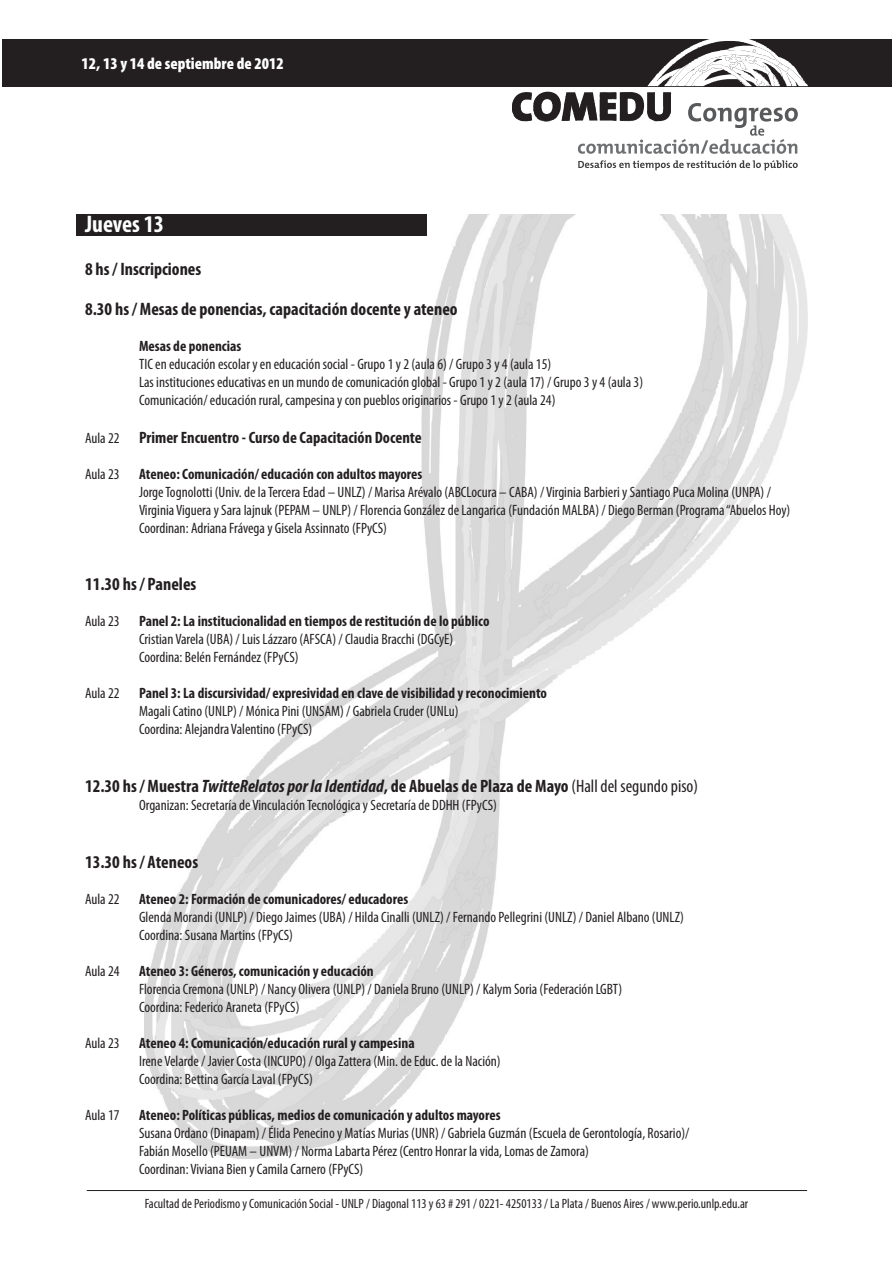
<style>
.page{position:relative;width:893px;height:1263px;background:#fff}
.page>*{position:absolute;margin:0;border:0;box-sizing:border-box;transform-origin:0 0}
.t1{font:700 condensed 24px "Myriad Pro";color:#fff}
.t2{font:700 condensed 18px "Myriad Pro";color:#231f20}
.t3{font:700 condensed 16.5px "Myriad Pro";color:#231f20}
.t4{font:900 condensed 16.5px "Myriad Pro";color:#fff}
.t5{font:condensed 15px "Myriad Pro";color:#231f20}
.t6{font:700 condensed 15px "Myriad Pro";color:#231f20}
.t7{font:condensed 13.5px "Myriad Pro";color:#231f20}
.s1{font-weight:400;font-size:15px}
.s2{font-style:italic}
.s3{font-weight:400}
</style>
<div class="page">
<svg style="left:578px;top:160px;width:220px;height:10px"></svg>
<svg style="left:512px;top:92px;width:286px;height:62px"></svg>
<div style="left:2px;top:39px;width:889px;height:48px;background:#231f20"></div>
<svg style="left:647px;top:39px;width:161px;height:47px"></svg>
<hr style="left:87px;top:1190px;width:720px;height:1px;background:#231f20">
<img style="left:144px;top:214px;width:664px;height:945px">
<div style="left:77px;top:214px;width:350px;height:22px;background:#231f20"></div>
<p class="t4" style="left:82px;top:52px;width:204px">12, 13 y 14 de septiembre de 2012</p>
<p class="t1" style="left:85px;top:209px;width:81px">Jueves 13</p>
<p class="t2" style="left:85px;top:258px;width:118px">8 hs / Inscripciones</p>
<p class="t2" style="left:85px;top:298px;width:374px">8.30 hs / Mesas de ponencias, capacitación docente y ateneo</p>
<p class="t6" style="left:139px;top:336px;width:104px">Mesas de ponencias</p>
<p class="t5" style="left:139px;top:355px;width:414px">TIC en educación escolar y en educación social - Grupo 1 y 2 (aula 6) / Grupo 3 y 4 (aula 15)</p>
<p class="t5" style="left:139px;top:373px;width:506px">Las instituciones educativas en un mundo de comunicación global - Grupo 1 y 2 (aula 17) / Grupo 3 y 4 (aula 3)</p>
<p class="t5" style="left:139px;top:391px;width:418px">Comunicación/ educación rural, campesina y con pueblos originarios - Grupo 1 y 2 (aula 24)</p>
<p class="t3" style="left:85px;top:427px;width:338px"><span class="s1">Aula 22</span> Primer Encuentro - Curso de Capacitación Docente</p>
<p class="t5" style="left:85px;top:465px;width:36px">Aula 23</p>
<p class="t6" style="left:139px;top:464px;width:285px">Ateneo: Comunicación/ educación con adultos mayores</p>
<p class="t5" style="left:139px;top:483px;width:633px">Jorge Tognolotti (Univ. de la Tercera Edad – UNLZ) / Marisa Arévalo (ABCLocura – CABA) / Virginia Barbieri y Santiago Puca Molina (UNPA) /</p>
<p class="t5" style="left:139px;top:501px;width:653px">Virginia Viguera y Sara Iajnuk (PEPAM – UNLP) / Florencia González de Langarica (Fundación MALBA) / Diego Berman (Programa “Abuelos Hoy)</p>
<p class="t5" style="left:139px;top:519px;width:250px">Coordinan: Adriana Frávega y Gisela Assinnato (FPyCS)</p>
<p class="t2" style="left:85px;top:573px;width:113px">11.30 hs / Paneles</p>
<p class="t5" style="left:85px;top:612px;width:36px">Aula 23</p>
<p class="t6" style="left:139px;top:612px;width:352px">Panel 2: La institucionalidad en tiempos de restitución de lo público</p>
<p class="t5" style="left:139px;top:630px;width:316px">Cristian Varela (UBA) / Luis Lázzaro (AFSCA) / Claudia Bracchi (DGCyE)</p>
<p class="t5" style="left:139px;top:648px;width:161px">Coordina: Belén Fernández (FPyCS)</p>
<p class="t5" style="left:85px;top:684px;width:36px">Aula 22</p>
<p class="t6" style="left:139px;top:684px;width:410px">Panel 3: La discursividad/ expresividad en clave de visibilidad y reconocimiento</p>
<p class="t5" style="left:139px;top:702px;width:321px">Magali Catino (UNLP) / Mónica Pini (UNSAM) / Gabriela Cruder (UNLu)</p>
<p class="t5" style="left:139px;top:720px;width:175px">Coordina: Alejandra Valentino (FPyCS)</p>
<p class="t2" style="left:85px;top:775px;width:614px">12.30 hs / Muestra <span class="s2">TwitteRelatos por la Identidad</span>, de Abuelas de Plaza de Mayo <span class="s3">(Hall del segundo piso)</span></p>
<p class="t5" style="left:139px;top:796px;width:359px">Organizan: Secretaría de Vinculación Tecnológica y Secretaría de DDHH (FPyCS)</p>
<p class="t2" style="left:85px;top:850px;width:115px">13.30 hs / Ateneos</p>
<p class="t5" style="left:85px;top:889px;width:36px">Aula 22</p>
<p class="t6" style="left:139px;top:889px;width:271px">Ateneo 2: Formación de comunicadores/ educadores</p>
<p class="t5" style="left:139px;top:907px;width:546px">Glenda Morandi (UNLP) / Diego Jaimes (UBA) / Hilda Cinalli (UNLZ) / Fernando Pellegrini (UNLZ) / Daniel Albano (UNLZ)</p>
<p class="t5" style="left:139px;top:925px;width:155px">Coordina: Susana Martins (FPyCS)</p>
<p class="t5" style="left:85px;top:961px;width:36px">Aula 24</p>
<p class="t6" style="left:139px;top:961px;width:236px">Ateneo 3: Géneros, comunicación y educación</p>
<p class="t5" style="left:139px;top:979px;width:485px">Florencia Cremona (UNLP) / Nancy Olivera (UNLP) / Daniela Bruno (UNLP) / Kalym Soria (Federación LGBT)</p>
<p class="t5" style="left:139px;top:997px;width:162px">Coordina: Federico Araneta (FPyCS)</p>
<p class="t5" style="left:85px;top:1033px;width:36px">Aula 23</p>
<p class="t6" style="left:139px;top:1033px;width:277px">Ateneo 4: Comunicación/educación rural y campesina</p>
<p class="t5" style="left:139px;top:1051px;width:363px">Irene Velarde / Javier Costa (INCUPO) / Olga Zattera (Min. de Educ. de la Nación)</p>
<p class="t5" style="left:139px;top:1069px;width:175px">Coordina: Bettina García Laval (FPyCS)</p>
<p class="t5" style="left:85px;top:1105px;width:36px">Aula 17</p>
<p class="t6" style="left:139px;top:1105px;width:363px">Ateneo: Políticas públicas, medios de comunicación y adultos mayores</p>
<p class="t5" style="left:139px;top:1123px;width:552px">Susana Ordano (Dinapam) / Élida Penecino y Matías Murias (UNR) / Gabriela Guzmán (Escuela de Gerontología, Rosario)/</p>
<p class="t5" style="left:139px;top:1141px;width:451px">Fabián Mosello (PEUAM – UNVM) / Norma Labarta Pérez (Centro Honrar la vida, Lomas de Zamora)</p>
<p class="t5" style="left:139px;top:1159px;width:226px">Coordinan: Viviana Bien y Camila Carnero (FPyCS)</p>
<p class="t7" style="left:145px;top:1195px;width:605px">Facultad de Periodismo y Comunicación Social - UNLP / Diagonal 113 y 63 # 291 / 0221- 4250133 / La Plata / Buenos Aires / www.perio.unlp.edu.ar</p>
</div>
